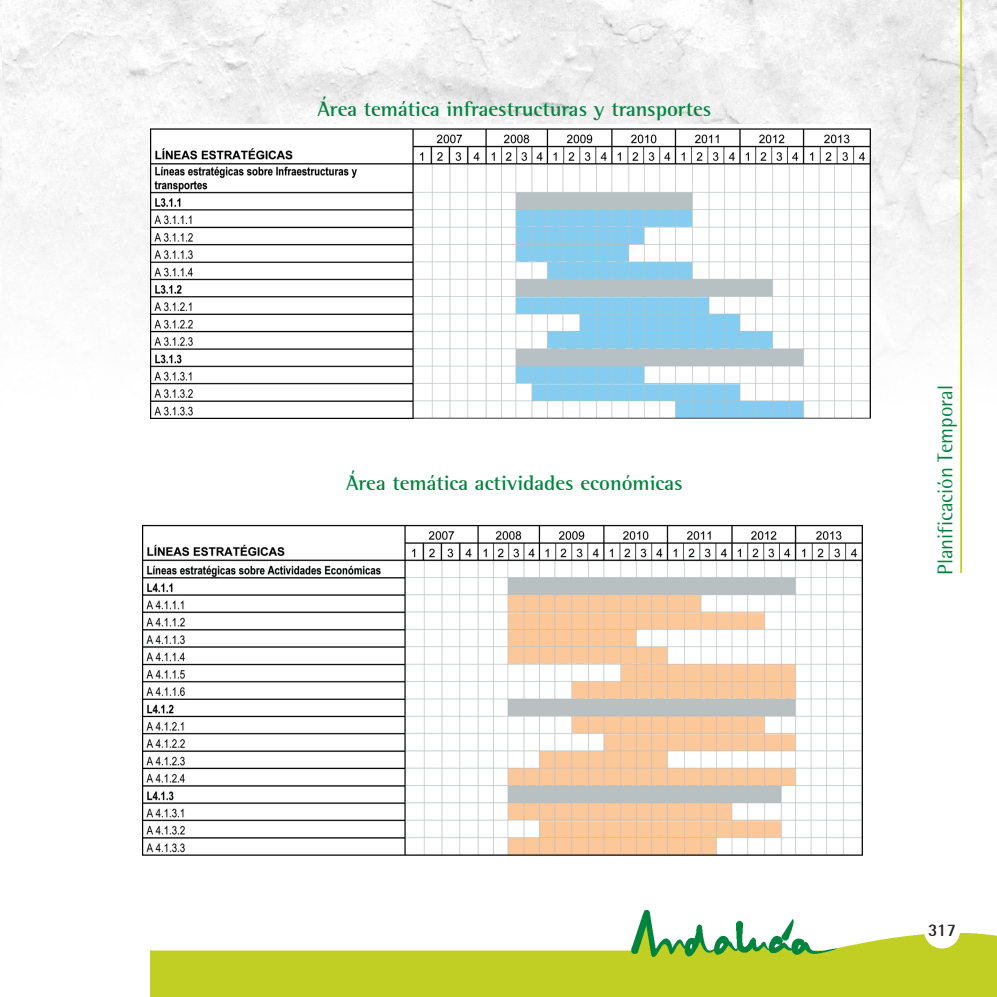
<style>
.page{position:relative;width:997px;height:997px;background:#fff}
.page>*{position:absolute;margin:0;border:0;box-sizing:border-box;transform-origin:0 0}
.EPIGRAFES_1_NIVEL{font:700 21px "Libre Semi Serif S Si";color:#00843d}
.t1{font:21px "Libre Semi Sans S Si";color:#00843d}
.t2{font:700 17.5px "Libre Semi Sans S Si";color:#231f20}
</style>
<div class="page">
<img style="left:0;top:0;width:996px;height:563px">
<hr style="left:959px;top:0;width:2px;height:572px;background:#c1ce23">
<img style="left:151px;top:910px;width:845px;height:86px">
<div style="left:923px;top:911px;width:36px;height:37px;background:#fff;border-radius:50%"></div>
<img style="left:151px;top:125px;width:719px;height:293px">
<img style="left:142px;top:521px;width:719px;height:335px">
<svg style="left:993px;top:0;width:4px;height:3px"></svg>
<svg style="left:993px;top:993px;width:4px;height:4px"></svg>
<p class="EPIGRAFES_1_NIVEL" style="left:317px;top:96px;width:395px">Área temática infraestructuras y transportes</p>
<p class="EPIGRAFES_1_NIVEL" style="left:346px;top:470px;width:338px">Área temática actividades económicas</p>
<p class="t1" style="left:932px;top:574px;width:191px;rotate:-90deg">Planificación Temporal</p>
<p class="t2" style="left:927px;top:918px;width:29px">317</p>
</div>
